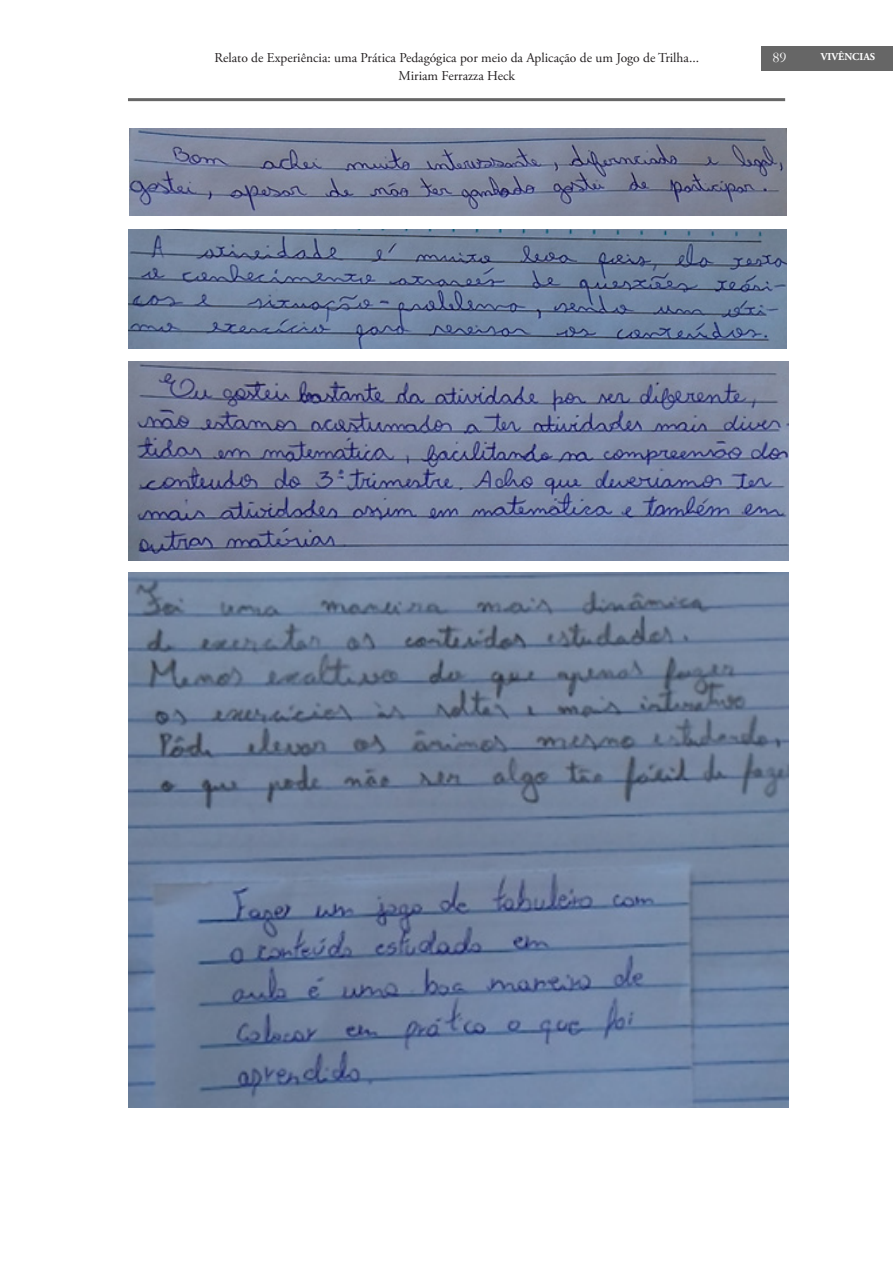
<style>
.page{position:relative;width:893px;height:1263px;background:#fff}
.page>*{position:absolute;margin:0;border:0;box-sizing:border-box;transform-origin:0 0}
.t1{font:15px "Garamond";color:#fff}
.t2{font:13.5px "Adobe Garamond Pro";color:#231f20}
.t3{font:700 10.5px "Adobe Garamond Pro";color:#fff}
</style>
<div class="page">
<div style="left:761px;top:46px;width:132px;height:25px;background:#666"></div>
<hr style="left:128px;top:98px;width:657px;height:3px;background:#666">
<img style="left:130px;top:128px;width:657px;height:87px">
<img style="left:129px;top:229px;width:658px;height:120px">
<img style="left:128px;top:362px;width:660px;height:198px">
<img style="left:128px;top:573px;width:660px;height:535px">
<p class="t2" style="left:215px;top:49px;width:486px">Relato de Experiência: uma Prática Pedagógica por meio da Aplicação de um Jogo de Trilha...</p>
<p class="t1" style="left:773px;top:47px;width:16px">89</p>
<p class="t2" style="left:399px;top:67px;width:118px">Miriam Ferrazza Heck</p>
<p class="t3" style="left:821px;top:50px;width:56px">VIVÊNCIAS</p>
</div>
